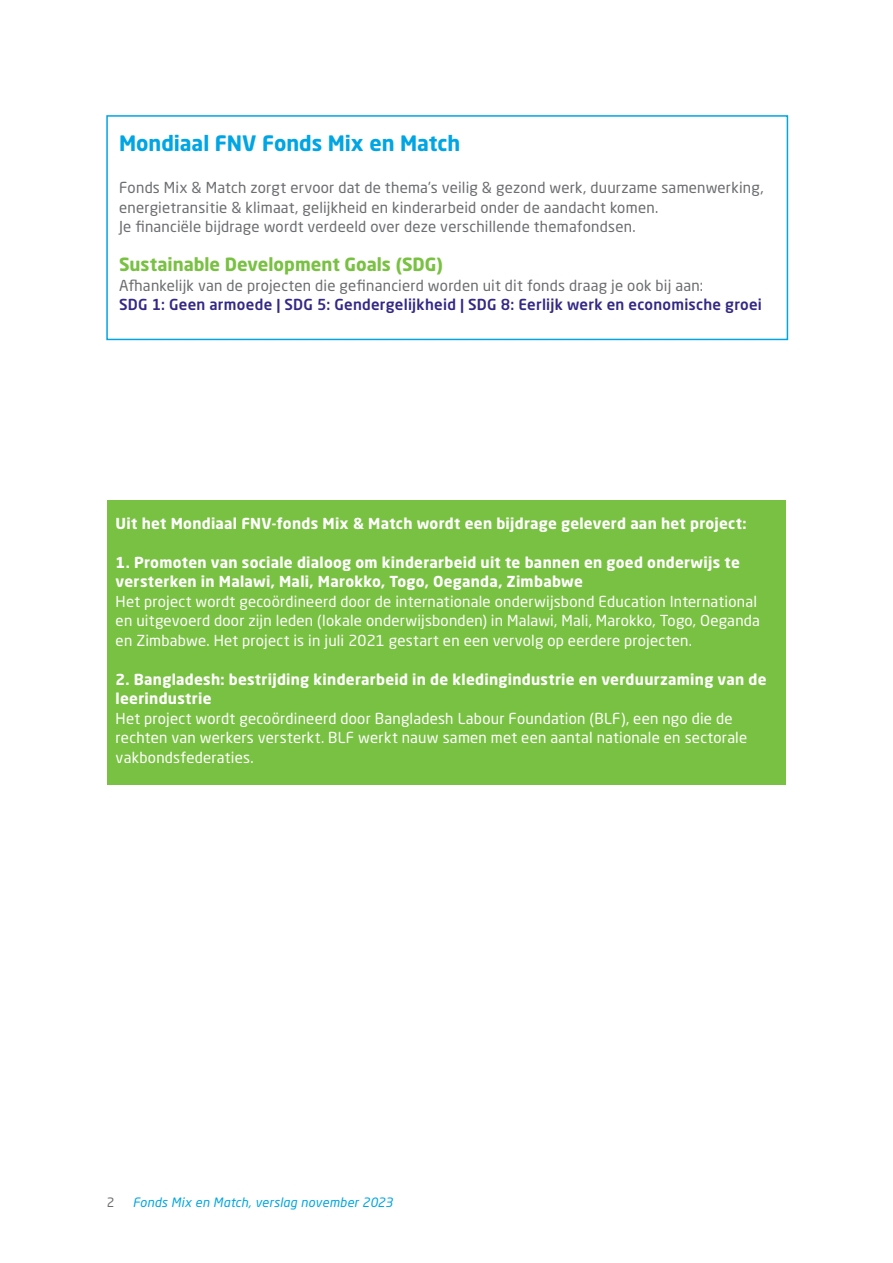
<style>
.page{position:relative;width:893px;height:1263px;background:#fff}
.page>*{position:absolute;margin:0;border:0;box-sizing:border-box;transform-origin:0 0}
.t1{font:700 21px "Neo Sans Pro";color:#00a5e3}
.t2{font:700 18px "Neo Sans Pro";color:#79c142}
.t3{font:15px/19.5px "Neo Sans Pro";letter-spacing:.015em;color:#fff}
.t4{font:15px/19.5px "Neo Sans Pro";letter-spacing:.015em;color:#6c6d70}
.t5{font:700 15px/19.5px "Neo Sans Pro";letter-spacing:.02em;color:#fff}
.t6{font:500 15px "Neo Sans Pro";letter-spacing:.015em;color:#332986}
.t7{font:italic 12.75px "Neo Sans Pro";letter-spacing:.02em;color:#00a5e3}
.t8{font:12.75px "Neo Sans Pro";color:#6c6d70}
</style>
<div class="page">
<div style="left:107px;top:501px;width:679px;height:284px;background:#79c142"></div>
<div style="left:106px;top:115px;width:682px;height:225px;border:2px solid #00a5e3"></div>
<h1 class="t1" style="left:119px;top:130px;width:343px">Mondiaal FNV Fonds Mix en Match</h1>
<p class="t4" style="left:119px;top:178px;width:646px">Fonds Mix &amp; Match zorgt ervoor dat de thema’s veilig &amp; gezond werk, duurzame samenwerking, energietransitie &amp; klimaat, gelijkheid en kinderarbeid onder de aandacht komen.<br>Je financiële bijdrage wordt verdeeld over deze verschillende themafondsen.</p>
<p class="t2" style="left:119px;top:253px;width:325px">Sustainable Development Goals (SDG)</p>
<p class="t4" style="left:119px;top:275px;width:586px">Afhankelijk van de projecten die gefinancierd worden uit dit fonds draag je ook bij aan:</p>
<p class="t6" style="left:119px;top:295px;width:644px">SDG 1: Geen armoede | SDG 5: Gendergelijkheid | SDG 8: Eerlijk werk en economische groei</p>
<p class="t5" style="left:116px;top:513px;width:632px">Uit het Mondiaal FNV-fonds Mix &amp; Match wordt een bijdrage geleverd aan het project:</p>
<p class="t5" style="left:116px;top:552px;width:626px">1. Promoten van sociale dialoog om kinderarbeid uit te bannen en goed onderwijs te versterken in Malawi, Mali, Marokko, Togo, Oeganda, Zimbabwe</p>
<p class="t3" style="left:116px;top:591px;width:646px">Het project wordt gecoördineerd door de internationale onderwijsbond Education International en uitgevoerd door zijn leden (lokale onderwijsbonden) in Malawi, Mali, Marokko, Togo, Oeganda en Zimbabwe. Het project is in juli 2021 gestart en een vervolg op eerdere projecten.</p>
<p class="t5" style="left:116px;top:669px;width:652px">2. Bangladesh: bestrijding kinderarbeid in de kledingindustrie en verduurzaming van de leerindustrie</p>
<p class="t3" style="left:116px;top:708px;width:633px">Het project wordt gecoördineerd door Bangladesh Labour Foundation (BLF), een ngo die de rechten van werkers versterkt. BLF werkt nauw samen met een aantal nationale en sectorale vakbondsfederaties.</p>
<p class="t8" style="left:107px;top:1195px;width:9px">2</p>
<p class="t7" style="left:133px;top:1195px;width:262px">Fonds Mix en Match, verslag november 2023</p>
</div>
